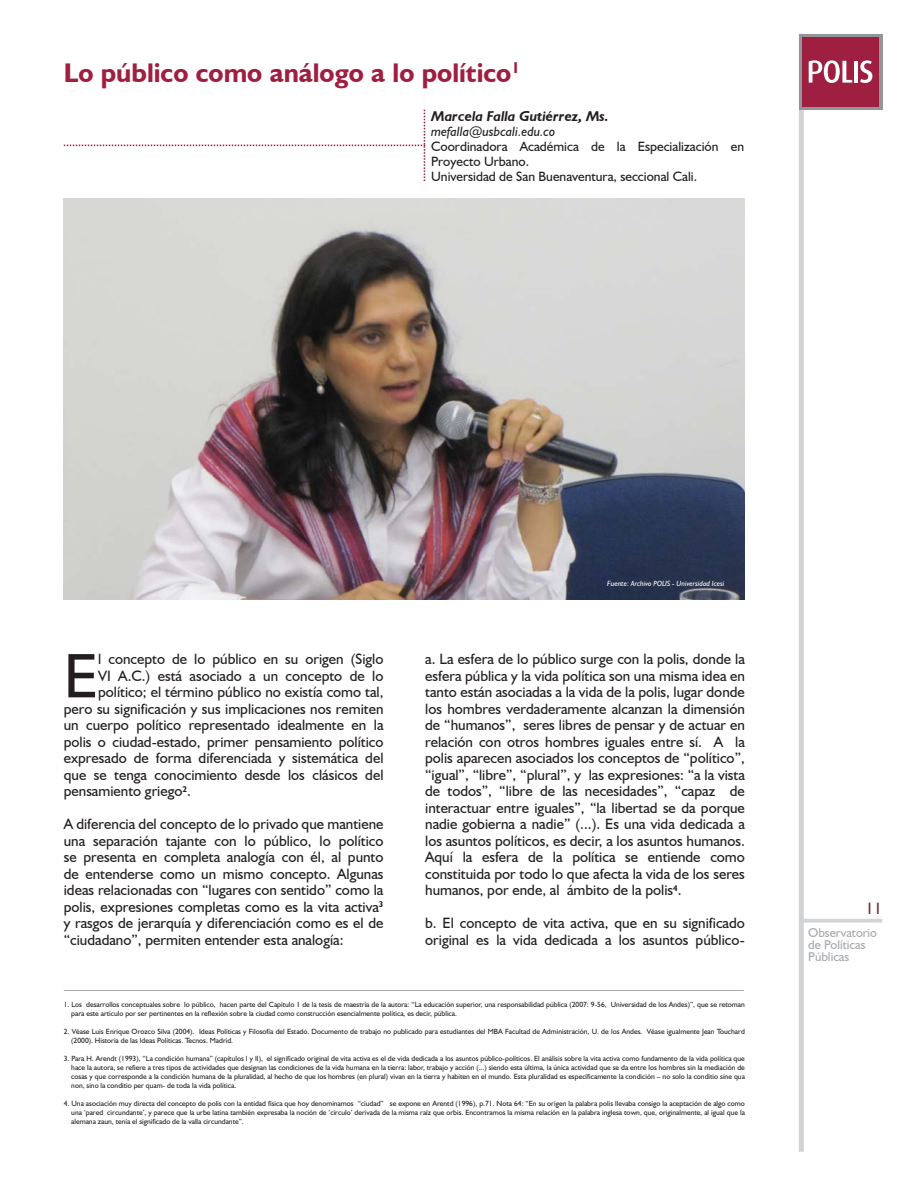
<style>
.page{position:relative;width:918px;height:1188px;background:#fff}
.page>*{position:absolute;margin:0;border:0;box-sizing:border-box;transform-origin:0 0}
.t1{font:63.3px "Humanist 521 BT";color:#231f20}
.t2{font:700 27px "Humanist 521 BT";color:#9f1f40}
.t3{font:16.5px "Humanist 521 BT";color:#7a2d31}
.t4{font:15px/16.5px "Humanist 521 BT";color:#231f20;text-align:justify}
.t5{font:italic 700 14.25px "Humanist 521 BT";color:#231f20}
.t6{font:13.5px/15px "Humanist 521 BT";color:#231f20}
.t7{font:italic 13.5px "Humanist 521 BT";color:#231f20}
.t8{font:12.75px/12px "Humanist 521 BT";color:#a7a9ac}
.t9{font:7.5px/9px "Humanist 521 BT";color:#231f20}
.t10{font:italic 7.5px "Humanist 521 BT";color:#fff}
</style>
<div class="page">
<svg style="left:799px;top:110px;width:83px;height:1042px"></svg>
<div style="left:799px;top:34px;width:83px;height:76px;background:#939598"></div>
<div style="left:802px;top:37px;width:77px;height:69px;background:#9f1f40"></div>
<svg style="left:809px;top:60px;width:43px;height:23px"></svg>
<hr style="left:854px;top:61px;width:4px;height:22px;background:#fff">
<svg style="left:860px;top:60px;width:12px;height:23px"></svg>
<svg style="left:64px;top:110px;width:361px;height:71px"></svg>
<img style="left:64px;top:198px;width:680px;height:402px">
<hr style="left:64px;top:990px;width:680px;height:1px;background:#a7a9ac">
<h2 class="t2" style="left:64px;top:56px;width:458px">Lo público como análogo a lo político<sup>1</sup></h2>
<h3 class="t5" style="left:431px;top:107px;width:179px">Marcela Falla Gutiérrez, Ms.</h3>
<h3 class="t7" style="left:431px;top:123px;width:126px">mefalla@usbcali.edu.co</h3>
<h3 class="t6" style="left:431px;top:138px;width:314px">Coordinadora Académica de la Especialización en<br>Proyecto Urbano.<br>Universidad de San Buenaventura, seccional Cali.</h3>
<h1 class="t1" style="left:64px;top:637px;width:36px">E</h1>
<h3 class="t4" style="left:98px;top:651px;width:287px">l concepto de lo público en su origen (Siglo</h3>
<h3 class="t4" style="left:98px;top:667px;width:287px">VI A.C.) está asociado a un concepto de lo</h3>
<h3 class="t4" style="left:98px;top:684px;width:287px">político; el término público no existía como tal,</h3>
<h3 class="t4" style="left:64px;top:700px;width:321px">pero su significación y sus implicaciones nos remiten</h3>
<h3 class="t4" style="left:64px;top:717px;width:321px">un cuerpo político representado idealmente en la</h3>
<h3 class="t4" style="left:64px;top:733px;width:321px">polis o ciudad-estado, primer pensamiento político</h3>
<h3 class="t4" style="left:64px;top:750px;width:321px">expresado de forma diferenciada y sistemática del</h3>
<h3 class="t4" style="left:64px;top:766px;width:321px">que se tenga conocimiento desde los clásicos del</h3>
<h3 class="t4" style="left:64px;top:783px;width:129px">pensamiento griego<sup>2</sup>.</h3>
<p class="t4" style="left:64px;top:816px;width:321px">A diferencia del concepto de lo privado que mantiene una separación tajante con lo público, lo político se presenta en completa analogía con él, al punto de entenderse como un mismo concepto. Algunas ideas relacionadas con “lugares con sentido” como la polis, expresiones completas como es la vita activa<sup>3 </sup>y rasgos de jerarquía y diferenciación como es el de “ciudadano”, permiten entender esta analogía:</p>
<p class="t10" style="left:607px;top:579px;width:119px">Fuente: Archivo POLIS - Universidad Icesi</p>
<p class="t4" style="left:425px;top:651px;width:321px">a. La esfera de lo público surge con la polis, donde la esfera pública y la vida política son una misma idea en tanto están asociadas a la vida de la polis, lugar donde los hombres verdaderamente alcanzan la dimensión de “humanos”, seres libres de pensar y de actuar en relación con otros hombres iguales entre sí. A la polis aparecen asociados los conceptos de “político”, “igual”, “libre”, “plural”, y las expresiones: “a la vista de todos”, “libre de las necesidades”, “capaz de interactuar entre iguales”, “la libertad se da porque nadie gobierna a nadie” (...). Es una vida dedicada a los asuntos políticos, es decir, a los asuntos humanos.<br>Aquí la esfera de la política se entiende como constituida por todo lo que afecta la vida de los seres humanos, por ende, al ámbito de la polis<sup>4</sup>.</p>
<h3 class="t4" style="left:425px;top:915px;width:321px">b. El concepto de vita activa, que en su significado original es la vida dedicada a los asuntos público-</h3>
<p class="t9" style="left:71px;top:1000px;width:675px;text-indent:-8px">1. Los desarrollos conceptuales sobre lo público, hacen parte del Capítulo 1 de la tesis de maestría de la autora: “La educación superior, una responsabilidad pública (2007: 9-56, Universidad de los Andes)”, que se retoman para este artículo por ser pertinentes en la reflexión sobre la ciudad como construcción esencialmente política, es decir, pública.</p>
<p class="t9" style="left:71px;top:1027px;width:675px;text-indent:-8px">2. Véase Luis Enrique Orozco Silva (2004). Ideas Políticas y Filosofía del Estado. Documento de trabajo no publicado para estudiantes del MBA Facultad de Administración, U. de los Andes. Véase igualmente Jean Touchard (2000). Historia de las Ideas Políticas. Tecnos. Madrid.</p>
<p class="t9" style="left:71px;top:1054px;width:675px;text-align:justify;text-indent:-8px">3. Para H. Arendt (1993), “La condición humana” (capítulos I y II), el significado original de vita activa es el de vida dedicada a los asuntos público-políticos. El análisis sobre la vita activa como fundamento de la vida política que hace la autora, se refiere a tres tipos de actividades que designan las condiciones de la vida humana en la tierra: labor, trabajo y acción (...) siendo esta última, la única actividad que se da entre los hombres sin la mediación de cosas y que corresponde a la condición humana de la pluralidad, al hecho de que los hombres (en plural) vivan en la tierra y habiten en el mundo. Esta pluralidad es específicamente la condición – no solo la conditio sine qua non, sino la conditio per quam- de toda la vida política.</p>
<p class="t9" style="left:71px;top:1099px;width:675px;text-align:justify;text-indent:-8px">4. Una asociación muy directa del concepto de polis con la entidad física que hoy denominamos “ciudad” se expone en Arentd (1996), p.71. Nota 64: “En su origen la palabra polis llevaba consigo la aceptación de algo como una ‘pared circundante’, y parece que la urbe latina también expresaba la noción de ‘círculo’ derivada de la misma raíz que orbis. Encontramos la misma relación en la palabra inglesa town, que, originalmente, al igual que la alemana zaun, tenía el significado de la valla circundante”.</p>
<h3 class="t3" style="left:865px;top:898px;width:18px">11</h3>
<h3 class="t8" style="left:808px;top:926px;width:71px">Observatorio de Políticas<br>Públicas</h3>
</div>
